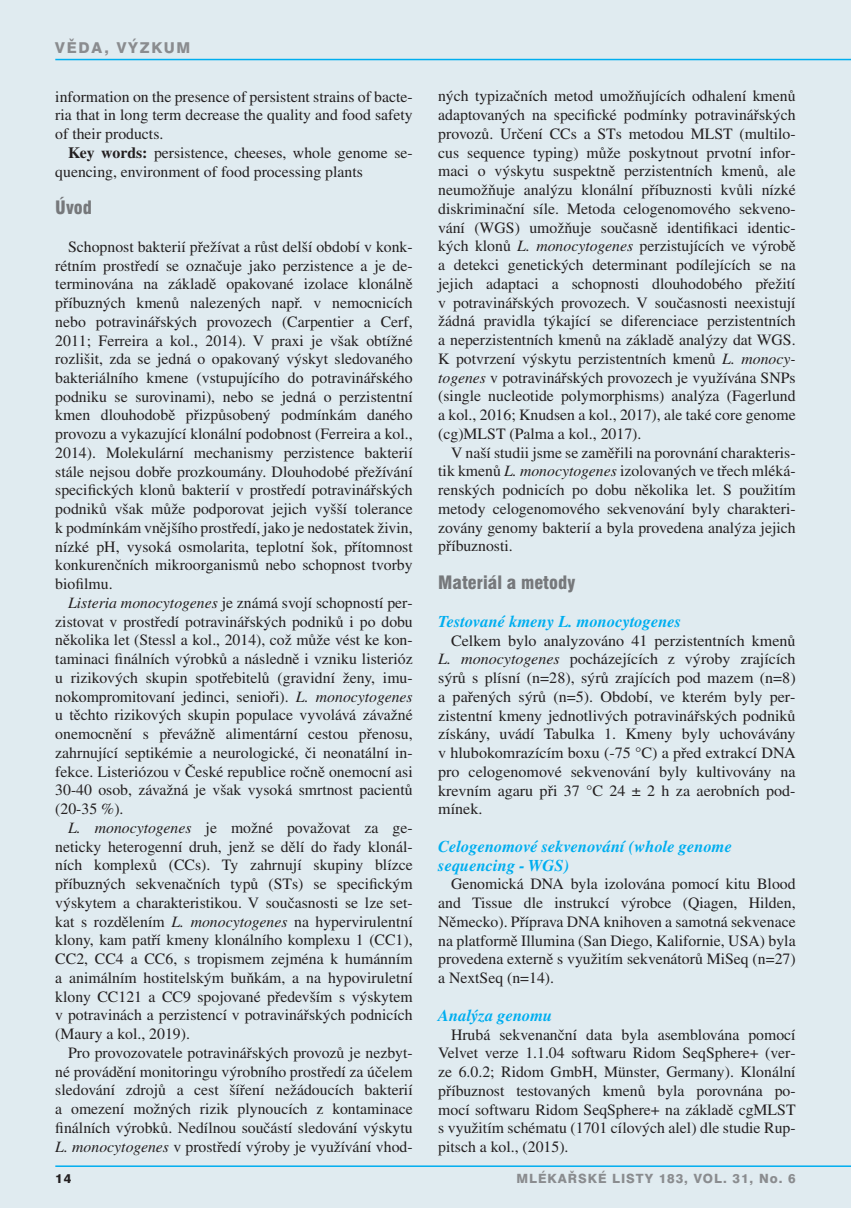
<style>
.page{position:relative;width:851px;height:1208px;background:#fff}
.page>*{position:absolute;margin:0;border:0;box-sizing:border-box;transform-origin:0 0}
.t1{font:900 condensed 18px "Swiss 721 BTCE";color:#76787b}
.t2{font:italic 700 16.5px/18.8px "Times CE";color:#00aeef}
.t3{font:15.75px/18.8px "Times CE";color:#231f20;text-align:justify}
.t4{font:800 15px "Swiss 721 BTCE";letter-spacing:.12em;color:#8a8c8f}
.t5{font:800 12.75px "Swiss 721 BTCE";letter-spacing:.075em;color:#8a8c8f}
.t6{font:800 12.75px "Swiss 721 BTCE";color:#231f20}
.s1{font-weight:700}
.s2{font-style:italic}
</style>
<div class="page">
<div style="left:0;top:0;width:850px;height:1208px;background:#e0ebf0"></div>
<hr style="left:850px;top:0;width:1px;height:1208px;background:#e0ebf0">
<hr style="left:55px;top:59px;width:795px;height:1px;background:#00aeef">
<hr style="left:55px;top:1165px;width:795px;height:2px;background:#00aeef">
<p class="t4" style="left:55px;top:38px;width:137px">VĚDA, VÝZKUM</p>
<p class="t3" style="left:55px;top:87px;width:359px">information on the presence of persistent strains of bacte&shy;ria that in long term decrease the quality and food safety of their products.</p>
<p class="t3" style="left:55px;top:143px;width:359px;text-indent:13px"><span class="s1">Key words:</span> persistence, cheeses, whole genome se&shy;quencing, environment of food processing plants</p>
<p class="t1" style="left:55px;top:196px;width:38px">Úvod</p>
<p class="t3" style="left:55px;top:237px;width:359px;text-indent:13px">Schopnost bakterií přežívat a růst delší období v konk&shy;rétním prostředí se označuje jako perzistence a je de&shy;terminována na základě opakované izolace klonálně příbuzných kmenů nalezených např. v nemocnicích nebo potravinářských provozech (Carpentier a Cerf, 2011; Ferreira a kol., 2014). V praxi je však obtížné rozlišit, zda se jedná o opakovaný výskyt sledovaného bakteriálního kmene (vstupujícího do potravinářského podniku se surovinami), nebo se jedná o perzistentní kmen dlouhodobě přizpůsobený podmínkám daného provozu a vykazující klonální podobnost (Ferreira a kol., 2014). Molekulární mechanismy perzistence bakterií stále nejsou dobře prozkoumány. Dlouhodobé přežívání specifických klonů bakterií v prostředí potravinářských podniků však může podporovat jejich vyšší tolerance k podmínkám vnějšího prostředí, jako je nedostatek živin, nízké pH, vysoká osmolarita, teplotní šok, přítomnost konkurenčních mikroorganismů nebo schopnost tvorby biofilmu.</p>
<p class="t3" style="left:55px;top:593px;width:359px;text-indent:13px"><span class="s2">Listeria monocytogenes</span> je známá svojí schopností per&shy;zistovat v prostředí potravinářských podniků i po dobu několika let (Stessl a kol., 2014), což může vést ke kon&shy;taminaci finálních výrobků a následně i vzniku listerióz u rizikových skupin spotřebitelů (gravidní ženy, imu&shy;nokompromitovaní jedinci, senioři). <span class="s2">L. monocytogenes </span>u těchto rizikových skupin populace vyvolává závažné onemocnění s převážně alimentární cestou přenosu, zahrnující septikémie a neurologické, či neonatální in&shy;fekce. Listeriózou v České republice ročně onemocní asi 30-40 osob, závažná je však vysoká smrtnost pacientů (20-35 %).</p>
<p class="t3" style="left:55px;top:818px;width:359px;text-indent:13px"><span class="s2">L. monocytogenes</span> je možné považovat za ge&shy;neticky heterogenní druh, jenž se dělí do řady klonál&shy;ních komplexů (CCs). Ty zahrnují skupiny blízce příbuzných sekvenačních typů (STs) se specifickým výskytem a charakteristikou. V současnosti se lze set&shy;kat s rozdělením <span class="s2">L. monocytogenes</span> na hypervirulentní klony, kam patří kmeny klonálního komplexu 1 (CC1), CC2, CC4 a CC6, s tropismem zejména k humánním a animálním hostitelským buňkám, a na hypoviruletní klony CC121 a CC9 spojované především s výskytem v potravinách a perzistencí v potravinářských podnicích (Maury a kol., 2019).</p>
<p class="t3" style="left:55px;top:1043px;width:359px;text-indent:13px">Pro provozovatele potravinářských provozů je nezbyt&shy;né provádění monitoringu výrobního prostředí za účelem sledování zdrojů a cest šíření nežádoucích bakterií a omezení možných rizik plynoucích z kontaminace finálních výrobků. Nedílnou součástí sledování výskytu <span class="s2">L. monocytogenes</span> v prostředí výroby je využívání vhod-</p>
<p class="t3" style="left:438px;top:86px;width:359px">ných typizačních metod umožňujících odhalení kmenů adaptovaných na specifické podmínky potravinářských provozů. Určení CCs a STs metodou MLST (multilo&shy;cus sequence typing) může poskytnout prvotní infor&shy;maci o výskytu suspektně perzistentních kmenů, ale neumožňuje analýzu klonální příbuznosti kvůli nízké diskriminační síle. Metoda celogenomového sekveno&shy;vání (WGS) umožňuje současně identifikaci identic&shy;kých klonů <span class="s2">L. monocytogenes</span> perzistujících ve výrobě a detekci genetických determinant podílejících se na jejich adaptaci a schopnosti dlouhodobého přežití v potravinářských provozech. V současnosti neexistují žádná pravidla týkající se diferenciace perzistentních a neperzistentních kmenů na základě analýzy dat WGS.<br>K potvrzení výskytu perzistentních kmenů <span class="s2">L. monocy&shy;togenes</span> v potravinářských provozech je využívána SNPs (single nucleotide polymorphisms) analýza (Fagerlund a kol., 2016; Knudsen a kol., 2017), ale také core genome (cg)MLST (Palma a kol., 2017).</p>
<p class="t3" style="left:438px;top:443px;width:359px;text-indent:13px">V naší studii jsme se zaměřili na porovnání charakteris&shy;tik kmenů <span class="s2">L. monocytogenes</span> izolovaných ve třech mléká&shy;renských podnicích po dobu několika let. S použitím metody celogenomového sekvenování byly charakteri&shy;zovány genomy bakterií a byla provedena analýza jejich příbuznosti.</p>
<p class="t1" style="left:438px;top:571px;width:138px">Materiál a metody</p>
<p class="t2" style="left:438px;top:612px;width:244px">Testované kmeny L. monocytogenes</p>
<p class="t3" style="left:438px;top:631px;width:359px;text-indent:13px">Celkem bylo analyzováno 41 perzistentních kmenů <span class="s2">L. monocytogenes</span> pocházejících z výroby zrajících sýrů s plísní (n=28), sýrů zrajících pod mazem (n=8) a pařených sýrů (n=5). Období, ve kterém byly per&shy;zistentní kmeny jednotlivých potravinářských podniků získány, uvádí Tabulka 1. Kmeny byly uchovávány v hlubokomrazícím boxu (-75 °C) a před extrakcí DNA pro celogenomové sekvenování byly kultivovány na krevním agaru při 37 °C 24 ± 2 h za aerobních pod&shy;mínek.</p>
<p class="t2" style="left:438px;top:837px;width:295px">Celogenomové sekvenování (whole genome sequencing - WGS)</p>
<p class="t3" style="left:438px;top:874px;width:359px;text-indent:13px">Genomická DNA byla izolována pomocí kitu Blood and Tissue dle instrukcí výrobce (Qiagen, Hilden, Německo). Příprava DNA knihoven a samotná sekvenace na platformě Illumina (San Diego, Kalifornie, USA) byla provedena externě s využitím sekvenátorů MiSeq (n=27) a NextSeq (n=14).</p>
<p class="t2" style="left:438px;top:1005px;width:116px">Analýza genomu</p>
<p class="t3" style="left:438px;top:1024px;width:359px;text-indent:13px">Hrubá sekvenanční data byla asemblována pomocí Velvet verze 1.1.04 softwaru Ridom SeqSphere+ (ver&shy;ze 6.0.2; Ridom GmbH, Münster, Germany). Klonální příbuznost testovaných kmenů byla porovnána po&shy;mocí softwaru Ridom SeqSphere+ na základě cgMLST s využitím schématu (1701 cílových alel) dle studie Rup&shy;pitsch a kol., (2015).</p>
<p class="t6" style="left:55px;top:1170px;width:18px">14</p>
<p class="t5" style="left:516px;top:1170px;width:280px">MLÉKAŘSKÉ LISTY 183, VOL. 31, NO. 6</p>
</div>
